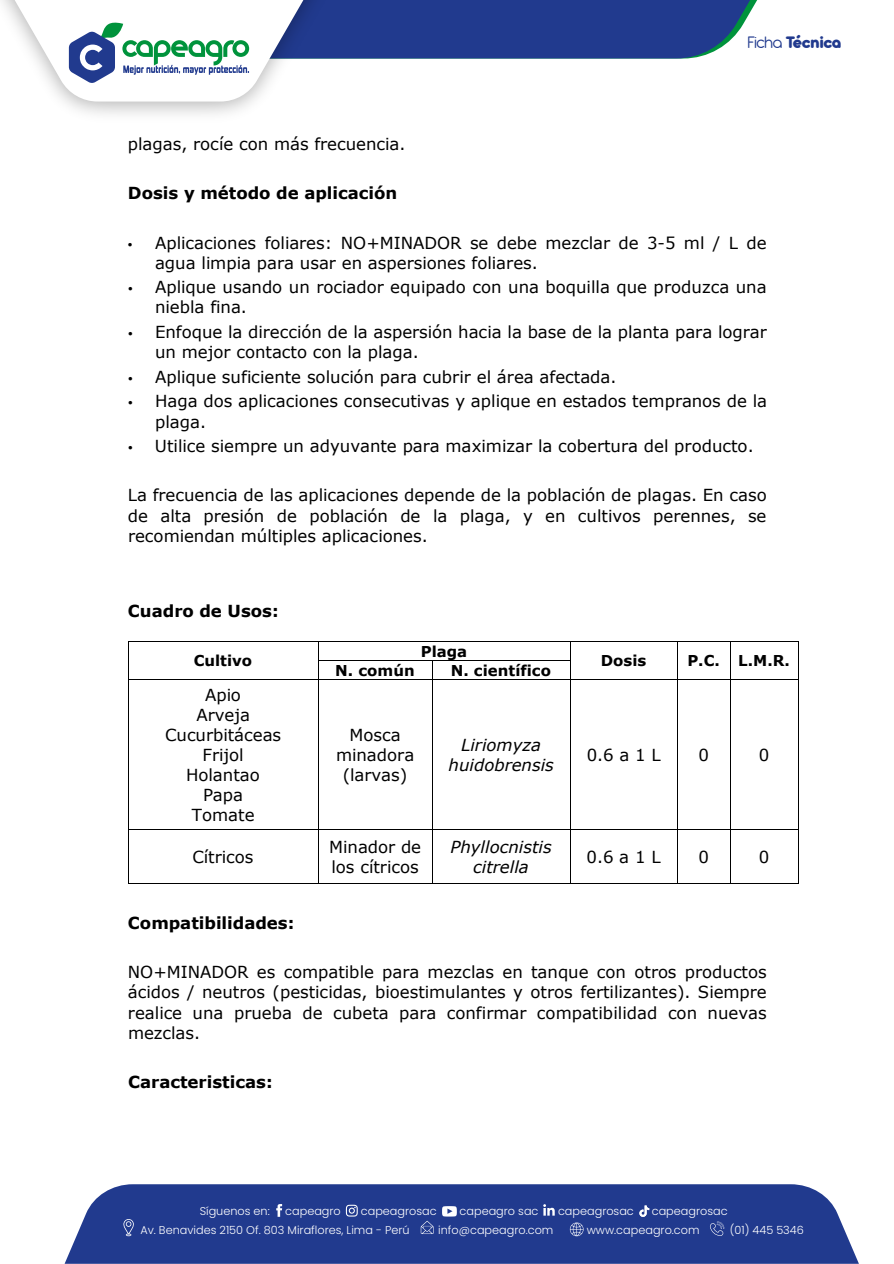
<style>
.page{position:relative;width:894px;height:1264px;background:#fff}
.page>*{position:absolute;margin:0;border:0;box-sizing:border-box;transform-origin:0 0}
.t1{font:800 18px "Antipasto Pro";letter-spacing:-.025em;color:#213a8e}
.t2{font:16.5px/20.1px "Verdana";color:#000}
.t3{font:700 16.5px "Verdana";letter-spacing:-.005em;color:#000}
.t4{font:italic 16.5px/20.1px "Verdana";color:#000;text-align:center}
.t5{font:700 15px "Verdana";color:#000}
.t6{font:300 11.25px "Poppins";color:#fff}
.s1{font-weight:400}
.s2{font-family:"Myriad Pro"}
</style>
<div class="page">
<hr style="left:129px;top:641px;width:189px;height:1px;background:#000">
<hr style="left:318px;top:641px;width:251px;height:1px;background:#000">
<hr style="left:570px;top:641px;width:107px;height:1px;background:#000">
<hr style="left:677px;top:641px;width:52px;height:1px;background:#000">
<hr style="left:730px;top:641px;width:67px;height:1px;background:#000">
<hr style="left:318px;top:659px;width:114px;height:1px;background:#000">
<hr style="left:432px;top:659px;width:137px;height:1px;background:#000">
<svg style="left:128px;top:641px;width:1px;height:38px"></svg>
<hr style="left:129px;top:679px;width:189px;height:1px;background:#000">
<svg style="left:318px;top:642px;width:1px;height:37px"></svg>
<hr style="left:318px;top:679px;width:114px;height:1px;background:#000">
<svg style="left:432px;top:659px;width:1px;height:20px"></svg>
<hr style="left:432px;top:679px;width:137px;height:1px;background:#000">
<hr style="left:570px;top:679px;width:107px;height:1px;background:#000">
<svg style="left:677px;top:642px;width:1px;height:37px"></svg>
<hr style="left:677px;top:679px;width:52px;height:1px;background:#000">
<hr style="left:730px;top:679px;width:67px;height:1px;background:#000">
<hr style="left:128px;top:679px;width:1px;height:150px;background:#000">
<hr style="left:318px;top:679px;width:1px;height:150px;background:#000">
<hr style="left:432px;top:679px;width:1px;height:150px;background:#000">
<hr style="left:569px;top:679px;width:1px;height:150px;background:#000">
<hr style="left:677px;top:679px;width:1px;height:150px;background:#000">
<hr style="left:729px;top:679px;width:1px;height:150px;background:#000">
<hr style="left:797px;top:679px;width:1px;height:150px;background:#000">
<hr style="left:129px;top:829px;width:189px;height:1px;background:#000">
<hr style="left:318px;top:829px;width:114px;height:1px;background:#000">
<hr style="left:432px;top:829px;width:137px;height:1px;background:#000">
<hr style="left:570px;top:829px;width:107px;height:1px;background:#000">
<hr style="left:677px;top:829px;width:52px;height:1px;background:#000">
<hr style="left:730px;top:829px;width:67px;height:1px;background:#000">
<hr style="left:128px;top:829px;width:1px;height:53px;background:#000">
<hr style="left:129px;top:882px;width:189px;height:1px;background:#000">
<hr style="left:318px;top:829px;width:1px;height:53px;background:#000">
<hr style="left:318px;top:882px;width:114px;height:1px;background:#000">
<hr style="left:432px;top:829px;width:1px;height:53px;background:#000">
<hr style="left:432px;top:882px;width:137px;height:1px;background:#000">
<hr style="left:569px;top:829px;width:1px;height:53px;background:#000">
<hr style="left:570px;top:882px;width:107px;height:1px;background:#000">
<hr style="left:677px;top:829px;width:1px;height:53px;background:#000">
<hr style="left:677px;top:882px;width:52px;height:1px;background:#000">
<hr style="left:729px;top:829px;width:1px;height:53px;background:#000">
<hr style="left:730px;top:882px;width:67px;height:1px;background:#000">
<hr style="left:797px;top:829px;width:1px;height:53px;background:#000">
<div style="left:65px;top:1184px;width:793px;height:79px;background:#213a8e"></div>
<svg style="left:569px;top:1222px;width:14px;height:13px"></svg>
<svg style="left:709px;top:1221px;width:15px;height:14px"></svg>
<svg style="left:123px;top:1218px;width:11px;height:17px"></svg>
<svg style="left:420px;top:1220px;width:13px;height:13px"></svg>
<svg style="left:276px;top:1203px;width:6px;height:13px"></svg>
<svg style="left:346px;top:1204px;width:11px;height:12px"></svg>
<svg style="left:543px;top:1203px;width:11px;height:12px"></svg>
<svg style="left:639px;top:1205px;width:10px;height:11px"></svg>
<svg style="left:442px;top:1205px;width:15px;height:11px"></svg>
<svg style="left:0;top:0;width:757px;height:101px"></svg>
<p class="t1" style="left:747px;top:31px;width:96px"><span class="s1">Ficha</span> Técnica</p>
<p class="t2" style="left:128px;top:134px;width:279px">plagas, rocíe con más frecuencia.</p>
<p class="t3" style="left:128px;top:181px;width:271px">Dosis y método de aplicación</p>
<p class="t2" style="left:155px;top:232px;width:613px;text-indent:-27px"><span class="s2">•</span> Aplicaciones foliares: NO+MINADOR se debe mezclar de 3-5 ml / L de agua limpia para usar en aspersiones foliares.</p>
<p class="t2" style="left:155px;top:277px;width:613px;text-indent:-27px"><span class="s2">•</span> Aplique usando un rociador equipado con una boquilla que produzca una niebla fina.</p>
<p class="t2" style="left:155px;top:321px;width:613px;text-indent:-27px"><span class="s2">•</span> Enfoque la dirección de la aspersión hacia la base de la planta para lograr un mejor contacto con la plaga.</p>
<p class="t2" style="left:128px;top:366px;width:490px"><span class="s2">•</span> Aplique suficiente solución para cubrir el área afectada.</p>
<p class="t2" style="left:155px;top:391px;width:613px;text-indent:-27px"><span class="s2">•</span> Haga dos aplicaciones consecutivas y aplique en estados tempranos de la plaga.</p>
<p class="t2" style="left:128px;top:435px;width:627px"><span class="s2">•</span> Utilice siempre un adyuvante para maximizar la cobertura del producto.</p>
<p class="t2" style="left:128px;top:485px;width:640px;text-align:justify">La frecuencia de las aplicaciones depende de la población de plagas. En caso de alta presión de población de la plaga, y en cultivos perennes, se recomiendan múltiples aplicaciones.</p>
<p class="t3" style="left:128px;top:599px;width:152px">Cuadro de Usos:</p>
<p class="t5" style="left:194px;top:650px;width:60px">Cultivo</p>
<p class="t2" style="left:165px;top:684px;width:118px;text-align:center">Apio<br>Arveja<br>Cucurbitáceas<br>Frijol<br>Holantao<br>Papa<br>Tomate</p>
<p class="t5" style="left:420px;top:640px;width:48px">Plaga</p>
<p class="t5" style="left:335px;top:659px;width:81px">N. común</p>
<p class="t5" style="left:450px;top:659px;width:102px">N. científico</p>
<p class="t5" style="left:600px;top:650px;width:47px">Dosis</p>
<p class="t5" style="left:687px;top:650px;width:104px">P.C. L.M.R.</p>
<p class="t2" style="left:336px;top:724px;width:80px;text-align:center">Mosca minadora (larvas)</p>
<p class="t4" style="left:448px;top:734px;width:107px">Liriomyza huidobrensis</p>
<p class="t2" style="left:586px;top:744px;width:75px">0.6a1L</p>
<p class="t2" style="left:698px;top:744px;width:12px">0</p>
<p class="t2" style="left:758px;top:744px;width:12px">0</p>
<p class="t2" style="left:192px;top:846px;width:63px">Cítricos</p>
<p class="t2" style="left:329px;top:836px;width:93px">Minador de los cítricos</p>
<p class="t4" style="left:450px;top:836px;width:103px">Phyllocnistis citrella</p>
<p class="t2" style="left:586px;top:846px;width:75px">0.6a1L</p>
<p class="t2" style="left:698px;top:846px;width:12px">0</p>
<p class="t2" style="left:758px;top:846px;width:12px">0</p>
<p class="t3" style="left:128px;top:911px;width:168px">Compatibilidades:</p>
<p class="t2" style="left:128px;top:961px;width:640px;text-align:justify">NO+MINADOR es compatible para mezclas en tanque con otros productos ácidos / neutros (pesticidas, bioestimulantes y otros fertilizantes). Siempre realice una prueba de cubeta para confirmar compatibilidad con nuevas mezclas.</p>
<p class="t3" style="left:128px;top:1069px;width:146px">Caracteristicas:</p>
<p class="t6" style="left:200px;top:1204px;width:72px">Síguenos en:</p>
<p class="t6" style="left:285px;top:1204px;width:57px">capeagro</p>
<p class="t6" style="left:361px;top:1204px;width:77px">capeagrosac</p>
<p class="t6" style="left:459px;top:1204px;width:80px">capeagro sac</p>
<p class="t6" style="left:558px;top:1204px;width:77px">capeagrosac</p>
<p class="t6" style="left:651px;top:1204px;width:77px">capeagrosac</p>
<p class="t6" style="left:140px;top:1222px;width:271px">Av. Benavides 2150 Of. 803 Miraflores, Lima - Perú</p>
<p class="t6" style="left:438px;top:1222px;width:117px">info@capeagro.com</p>
<p class="t6" style="left:586px;top:1222px;width:114px">www.capeagro.com</p>
<p class="t6" style="left:729px;top:1222px;width:76px">(01) 445 5346</p>
</div>
